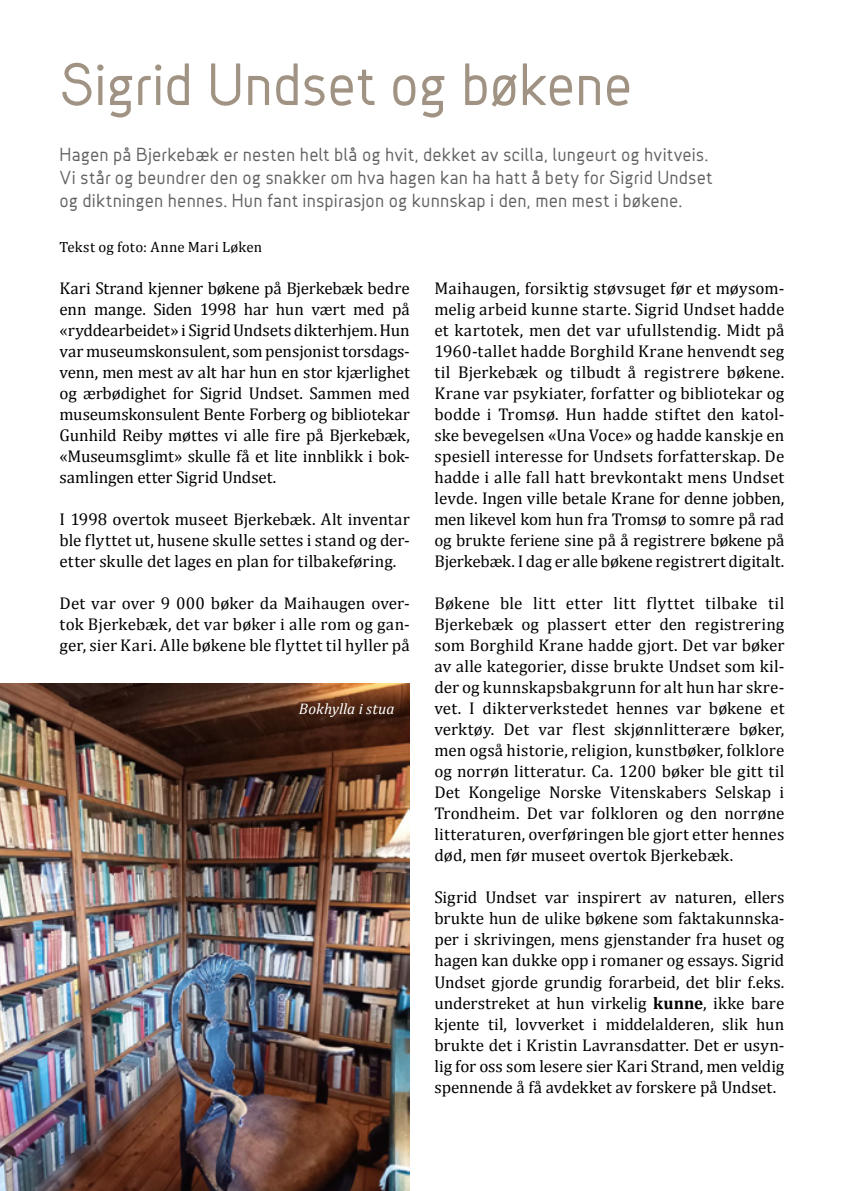
<style>
.page{position:relative;width:844px;height:1191px;background:#fff}
.page>*{position:absolute;margin:0;border:0;box-sizing:border-box;transform-origin:0 0}
.t1{font:57.75px "Jacobs Sans";letter-spacing:-.01em;color:#a19383}
.t2{font:18.38px/22.8px "Jacobs Sans";letter-spacing:.005em;color:#646363}
.t3{font:17.15px/21px "Cambria";color:#000;text-align:justify}
.t4{font:italic 15.4px "Cambria";letter-spacing:.005em;color:#fff}
.t5{font:14.88px "Cambria";letter-spacing:.015em;color:#000}
.s1{font-weight:700}
</style>
<div class="page">
<img style="left:0;top:683px;width:410px;height:508px">
<h1 class="t1" style="left:60px;top:48px;width:574px">Sigrid Undset og bøkene</h1>
<p class="t2" style="left:60px;top:143px;width:654px">Hagen på Bjerkebæk er nesten helt blå og hvit, dekket av scilla, lungeurt og hvitveis.<br>Vi står og beundrer den og snakker om hva hagen kan ha hatt å bety for Sigrid Undset og diktningen hennes. Hun fant inspirasjon og kunnskap i den, men mest i bøkene.</p>
<p class="t5" style="left:60px;top:238px;width:204px">Tekst og foto: Anne Mari Løken</p>
<p class="t3" style="left:60px;top:278px;width:352px">Kari Strand kjenner bøkene på Bjerkebæk bedre enn mange. Siden 1998 har hun vært med på «ryddearbeidet» i Sigrid Undsets dikterhjem. Hun var museumskonsulent, som pensjonist torsdags&shy;venn, men mest av alt har hun en stor kjærlighet og ærbødighet for Sigrid Undset. Sammen med museumskonsulent Bente Forberg og bibliotekar Gunhild Reiby møttes vi alle fire på Bjerkebæk, «Museumsglimt» skulle få et lite innblikk i bok&shy;samlingen etter Sigrid Undset.</p>
<p class="t3" style="left:60px;top:509px;width:351px">I 1998 overtok museet Bjerkebæk. Alt inventar ble flyttet ut, husene skulle settes i stand og der&shy;etter skulle det lages en plan for tilbakeføring.</p>
<p class="t3" style="left:60px;top:593px;width:351px">Det var over 9 000 bøker da Maihaugen over&shy;tok Bjerkebæk, det var bøker i alle rom og gan&shy;ger, sier Kari. Alle bøkene ble flyttet til hyller på</p>
<p class="t4" style="left:299px;top:698px;width:97px">Bokhylla i stua</p>
<p class="t3" style="left:434px;top:278px;width:351px">Maihaugen, forsiktig støvsuget før et møysom&shy;melig arbeid kunne starte. Sigrid Undset hadde et kartotek, men det var ufullstendig. Midt på 1960-tallet hadde Borghild Krane henvendt seg til Bjerkebæk og tilbudt å registrere bøkene.<br>Krane var psykiater, forfatter og bibliotekar og bodde i Tromsø. Hun hadde stiftet den katol&shy;ske bevegelsen «Una Voce» og hadde kanskje en spesiell interesse for Undsets forfatterskap. De hadde i alle fall hatt brevkontakt mens Undset levde. Ingen ville betale Krane for denne jobben, men likevel kom hun fra Tromsø to somre på rad og brukte feriene sine på å registrere bøkene på Bjerkebæk. I dag er alle bøkene registrert digitalt.</p>
<p class="t3" style="left:434px;top:593px;width:351px">Bøkene ble litt etter litt flyttet tilbake til Bjerkebæk og plassert etter den registrering som Borghild Krane hadde gjort. Det var bøker av alle kategorier, disse brukte Undset som kil&shy;der og kunnskapsbakgrunn for alt hun har skre&shy;vet. I dikterverkstedet hennes var bøkene et verktøy. Det var flest skjønnlitterære bøker, men også historie, religion, kunstbøker, folklore og norrøn litteratur. Ca. 1200 bøker ble gitt til Det Kongelige Norske Vitenskabers Selskap i Trondheim. Det var folkloren og den norrøne litteraturen, overføringen ble gjort etter hennes død, men før museet overtok Bjerkebæk.</p>
<p class="t3" style="left:434px;top:887px;width:351px">Sigrid Undset var inspirert av naturen, ellers brukte hun de ulike bøkene som faktakunnska&shy;per i skrivingen, mens gjenstander fra huset og hagen kan dukke opp i romaner og essays. Sigrid Undset gjorde grundig forarbeid, det blir f.eks. understreket at hun virkelig <span class="s1">kunne</span>, ikke bare kjente til, lovverket i middelalderen, slik hun brukte det i Kristin Lavransdatter. Det er usyn&shy;lig for oss som lesere sier Kari Strand, men veldig spennende å få avdekket av forskere på Undset.</p>
</div>
